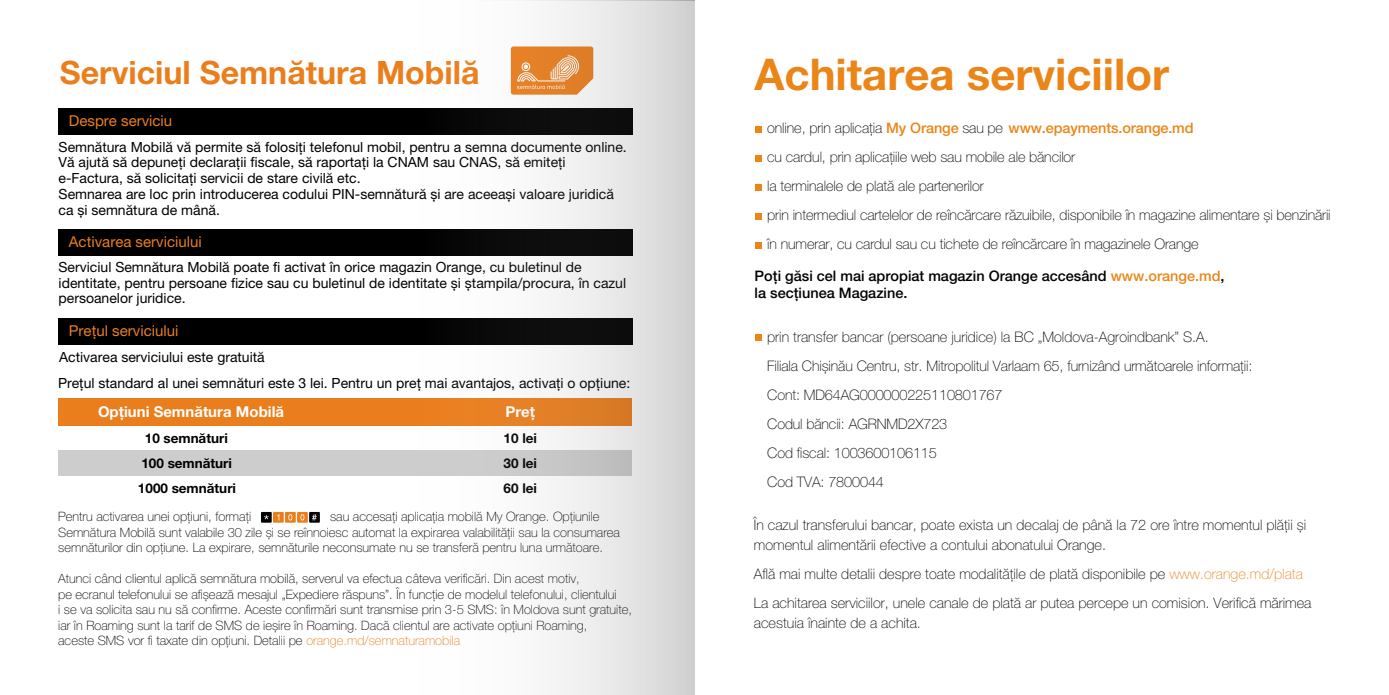
<style>
.page{position:relative;width:1389px;height:695px;background:#fff}
.page>*{position:absolute;margin:0;border:0;box-sizing:border-box;transform-origin:0 0}
.t1{font:700 43.75px "Helvetica Neue LT Pro";color:#eb8518}
.t2{font:700 32.2px "Helvetica Neue LT Pro";color:#eb7e1c}
.t3{font:15.05px "Helvetica Neue LT Pro";color:#eb7e1c}
.t4{font:700 14.88px "Helvetica Neue LT Pro";color:#fff}
.t5{font:100 14.53px/28.9px "Helvetica Neue LT Pro";letter-spacing:-.005em;color:#000}
.t6{font:500 14.53px/17.3px "Helvetica Neue LT Pro";color:#000}
.t7{font:14px/15.8px "Helvetica Neue LT Pro";color:#000}
.t8{font:700 13.47px "Helvetica Neue LT Pro";color:#000}
.t9{font:100 12.95px/15.4px "Helvetica Neue LT Pro";color:#000}
.s1{color:#eb7e1c}
.s2{font-weight:500;color:#eb8518}
.s3{color:#eb8518}
</style>
<div class="page">
<div style="left:59px;top:109px;width:574px;height:26px;background:#000"></div>
<svg style="left:261px;top:512px;width:59px;height:10px"></svg>
<div style="left:59px;top:229px;width:574px;height:26px;background:#000"></div>
<div style="left:59px;top:318px;width:574px;height:27px;background:#000"></div>
<div style="left:59px;top:398px;width:573px;height:27px;background:#eb7e1c"></div>
<div style="left:59px;top:450px;width:573px;height:25px;background:#cecdce"></div>
<div style="left:756px;top:126px;width:6px;height:7px;background:#eb8518"></div>
<div style="left:756px;top:155px;width:6px;height:7px;background:#eb8518"></div>
<div style="left:756px;top:184px;width:6px;height:7px;background:#eb8518"></div>
<div style="left:756px;top:213px;width:6px;height:7px;background:#eb8518"></div>
<div style="left:756px;top:242px;width:6px;height:7px;background:#eb8518"></div>
<svg style="left:756px;top:334px;width:6px;height:6px"></svg>
<svg style="left:412px;top:0;width:282px;height:694px"></svg>
<h2 class="t2" style="left:60px;top:52px;width:421px">Serviciul Semnătura Mobilă</h2>
<p class="t3" style="left:69px;top:112px;width:105px">Despre serviciu</p>
<p class="t7" style="left:59px;top:138px;width:570px">Semnătura Mobilă vă permite să folosiţi telefonul mobil, pentru a semna documente online.<br>Vă ajută să depuneţi declaraţii fiscale, să raportaţi la CNAM sau CNAS, să emiteţi e-Factura, să solicitaţi servicii de stare civilă etc.<br>Semnarea are loc prin introducerea codului PIN-semnătură și are aceeași valoare juridică ca și semnătura de mână.</p>
<p class="t3" style="left:69px;top:232px;width:134px">Activarea serviciului</p>
<p class="t7" style="left:59px;top:258px;width:569px">Serviciul Semnătura Mobilă poate fi activat în orice magazin Orange, cu buletinul de identitate, pentru persoane fizice sau cu buletinul de identitate și ștampila/procura, în cazul persoanelor juridice.</p>
<p class="t3" style="left:69px;top:321px;width:111px">Preţul serviciului</p>
<p class="t7" style="left:58px;top:343px;width:574px;line-height:26.2px">Activarea serviciului este gratuită<br>Preţul standard al unei semnături este 3 lei. Pentru un preţ mai avantajos, activaţi o opţiune:</p>
<p class="t4" style="left:98px;top:402px;width:188px">Opțiuni Semnătura Mobilă</p>
<p class="t4" style="left:505px;top:402px;width:31px">Preţ</p>
<p class="t8" style="left:145px;top:429px;width:85px">10 semnături</p>
<p class="t8" style="left:504px;top:429px;width:35px">10 lei</p>
<p class="t8" style="left:141px;top:455px;width:92px">100 semnături</p>
<p class="t8" style="left:504px;top:455px;width:35px">30 lei</p>
<p class="t8" style="left:138px;top:480px;width:100px">1000 semnături</p>
<p class="t8" style="left:504px;top:480px;width:35px">60 lei</p>
<p class="t9" style="left:58px;top:508px;width:563px;text-indent:272px">sau accesaţi aplicaţia mobilă My Orange. Opţiunile<br>Semnătura Mobilă sunt valabile 30 zile și se reînnoiesc automat la expirarea valabilităţii sau la consumarea semnăturilor din opţiune. La expirare, semnăturile neconsumate nu se transferă pentru luna următoare.</p>
<p class="t9" style="left:58px;top:570px;width:575px">Atunci când clientul aplică semnătura mobilă, serverul va efectua câteva verificări. Din acest motiv,<br>pe ecranul telefonului se afișează mesajul „Expediere răspuns”. În funcție de modelul telefonului, clientului<br>i se va solicita sau nu să confirme. Aceste confirmări sunt transmise prin 3-5 SMS: în Moldova sunt gratuite, iar în Roaming sunt la tarif de SMS de ieșire în Roaming. Dacă clientul are activate opțiuni Roaming,<br>aceste SMS vor fi taxate din opțiuni. Detalii pe <span class="s1">orange.md/semnaturamobila</span></p>
<p class="t9" style="left:58px;top:508px;width:194px">Pentru activarea unei opţiuni, formaţi</p>
<h1 class="t1" style="left:755px;top:47px;width:416px">Achitarea serviciilor</h1>
<p class="t5" style="left:767px;top:113px;width:565px">online, prin aplicația <span class="s2">My Orange</span> sau pe <span class="s2">www.epayments.orange.md<br></span>cu cardul, prin aplicațiile web sau mobile ale băncilor<br>la terminalele de plată ale partenerilor<br>prin intermediul cartelelor de reîncărcare răzuibile, disponibile în magazine alimentare și benzinării în numerar, cu cardul sau cu tichete de reîncărcare în magazinele Orange</p>
<p class="t6" style="left:755px;top:267px;width:472px">Poți găsi cel mai apropiat magazin Orange accesând <span class="s3">www.orange.md</span>, la secțiunea Magazine.</p>
<p class="t5" style="left:767px;top:322px;width:487px">prin transfer bancar (persoane juridice) la BC „Moldova-Agroindbank” S.A.<br>Filiala Chișinău Centru, str. Mitropolitul Varlaam 65, furnizând următoarele informații:<br>Cont: MD64AG000000225110801767<br>Codul băncii: AGRNMD2X723<br>Cod fiscal: 1003600106115<br>Cod TVA: 7800044</p>
<p class="t5" style="left:754px;top:514px;width:554px;line-height:19.9px">În cazul transferului bancar, poate exista un decalaj de până la 72 ore între momentul plății și momentul alimentării efective a contului abonatului Orange.</p>
<p class="t5" style="left:754px;top:559px;width:559px">Află mai multe detalii despre toate modalitățile de plată disponibile pe <span class="s3">www.orange.md/plata<br></span>La achitarea serviciilor, unele canale de plată ar putea percepe un comision. Verifică mărimea</p>
<p class="t5" style="left:754px;top:608px;width:169px">acestuia înainte de a achita.</p>
</div>
